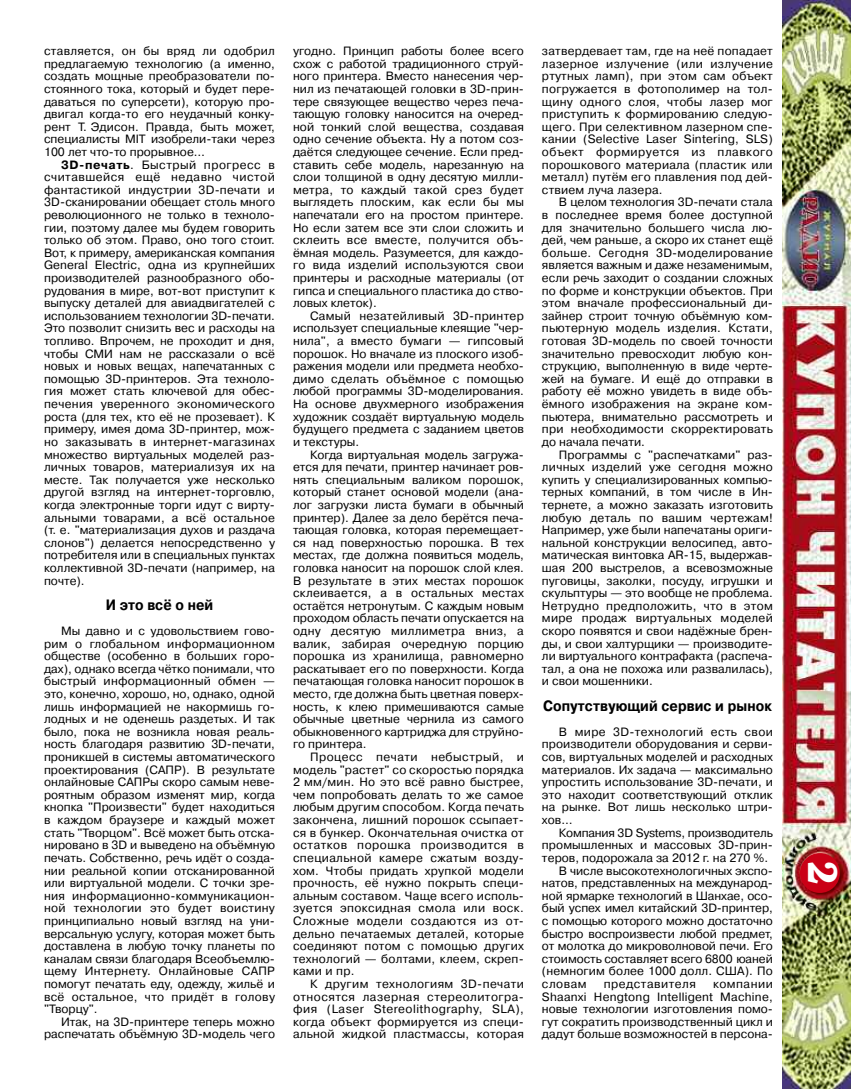
<style>
.page{position:relative;width:851px;height:1089px;background:#fff}
.page>*{position:absolute;margin:0;border:0;box-sizing:border-box;transform-origin:0 0}
.t1{font:600 42px "Bookman C";color:#fff;scale:.85 1}
.t2{font:700 15px "Pragmatica C";letter-spacing:.005em;color:#000;scale:.9 1}
.t3{font:12px/12.6px "Pragmatica C";color:#000;text-align:justify}
.t4{font:12px "Pragmatica C";letter-spacing:-.02em;color:#000}
.t5{font:12px "Pragmatica C";letter-spacing:.04em;color:#000}
.s1{font-weight:700}
</style>
<div class="page">
<img style="left:782px;top:0;width:68px;height:1089px">
<div style="left:799px;top:853px;width:40px;height:40px;background:#ca0016;border-radius:50%"></div>
<p class="t3" style="left:44px;top:45px;width:232px">ставляется, он бы вряд ли одобрил предлагаемую технологию (а именно, создать мощные преобразователи по&shy;стоянного тока, который и будет пере&shy;даваться по суперсети), которую про&shy;двигал когда-то его неудачный конку&shy;рент Т. Эдисон. Правда, быть может, специалисты MIT изобрели-таки через 100 лет что-то прорывное…</p>
<p class="t3" style="left:44px;top:158px;width:232px;text-indent:17px"><span class="s1">3D-печать</span>. Быстрый прогресс в считавшейся ещё недавно чистой фантастикой индустрии 3D-печати и 3D-сканировании обещает столь много революционного не только в техноло&shy;гии, поэтому далее мы будем говорить только об этом. Право, оно того стоит.<br>Вот, к примеру, американская компания General Electric, одна из крупнейших производителей разнообразного обо&shy;рудования в мире, вот-вот приступит к выпуску деталей для авиадвигателей с использованием технологии 3D-печати.<br>Это позволит снизить вес и расходы на топливо. Впрочем, не проходит и дня, чтобы СМИ нам не рассказали о всё новых и новых вещах, напечатанных с помощью 3D-принтеров. Эта техноло&shy;гия может стать ключевой для обес&shy;печения уверенного экономического роста (для тех, кто её не прозевает). К примеру, имея дома 3D-принтер, мож&shy;но заказывать в интернет-магазинах множество виртуальных моделей раз&shy;личных товаров, материализуя их на месте. Так получается уже несколько другой взгляд на интернет-торговлю, когда электронные торги идут с вирту&shy;альными товарами, а всё остальное (т. е. "материализация духов и раздача слонов") делается непосредственно у потребителя или в специальных пунктах коллективной 3D-печати (например, на почте).</p>
<p class="t2" style="left:106px;top:596px;width:121px">И это всё о ней</p>
<p class="t3" style="left:44px;top:624px;width:232px;text-indent:17px">Мы давно и с удовольствием гово&shy;рим о глобальном информационном обществе (особенно в больших горо&shy;дах), однако всегда чётко понимали, что быстрый информационный обмен — это, конечно, хорошо, но, однако, одной лишь информацией не накормишь го&shy;лодных и не оденешь раздетых. И так было, пока не возникла новая реаль&shy;ность благодаря развитию 3D-печати, проникшей в системы автоматического проектирования (САПР). В результате онлайновые САПРы скоро самым неве&shy;роятным образом изменят мир, когда кнопка "Произвести" будет находиться в каждом браузере и каждый может стать "Творцом". Всё может быть отска&shy;нировано в 3D и выведено на объёмную печать. Собственно, речь идёт о созда&shy;нии реальной копии отсканированной или виртуальной модели. С точки зре&shy;ния информационно-коммуникацион&shy;ной технологии это будет воистину принципиально новый взгляд на уни&shy;версальную услугу, которая может быть доставлена в любую точку планеты по каналам связи благодаря Всеобъемлю&shy;щему Интернету. Онлайновые САПР помогут печатать еду, одежду, жильё и всё остальное, что придёт в голову "Творцу".</p>
<p class="t3" style="left:44px;top:1015px;width:232px;text-align:right">Итак, на 3D-принтере теперь можно распечатать объёмную 3D-модель чего</p>
<p class="t3" style="left:293px;top:45px;width:232px">угодно. Принцип работы более всего схож с работой традиционного струй&shy;ного принтера. Вместо нанесения чер&shy;нил из печатающей головки в 3D-прин&shy;тере связующее вещество через печа&shy;тающую головку наносится на очеред&shy;ной тонкий слой вещества, создавая одно сечение объекта. Ну а потом соз&shy;даётся следующее сечение. Если пред&shy;ставить себе модель, нарезанную на слои толщиной в одну десятую милли&shy;метра, то каждый такой срез будет выглядеть плоским, как если бы мы напечатали его на простом принтере.<br>Но если затем все эти слои сложить и склеить все вместе, получится объ&shy;ёмная модель. Разумеется, для каждо&shy;го вида изделий используются свои принтеры и расходные материалы (от гипса и специального пластика до ство&shy;ловых клеток).</p>
<p class="t3" style="left:293px;top:309px;width:232px;text-indent:17px">Самый незатейливый 3D-принтер использует специальные клеящие "чер&shy;нила", а вместо бумаги — гипсовый порошок. Но вначале из плоского изоб&shy;ражения модели или предмета необхо&shy;димо сделать объёмное с помощью любой программы 3D-моделирования.<br>На основе двухмерного изображения художник создаёт виртуальную модель будущего предмета с заданием цветов и текстуры.</p>
<p class="t3" style="left:293px;top:448px;width:232px;text-indent:17px">Когда виртуальная модель загружа&shy;ется для печати, принтер начинает ров&shy;нять специальным валиком порошок, который станет основой модели (ана&shy;лог загрузки листа бумаги в обычный принтер). Далее за дело берётся печа&shy;тающая головка, которая перемещает&shy;ся над поверхностью порошка. В тех местах, где должна появиться модель, головка наносит на порошок слой клея.<br>В результате в этих местах порошок склеивается, а в остальных местах остаётся нетронутым. С каждым новым проходом область печати опускается на одну десятую миллиметра вниз, а валик, забирая очередную порцию порошка из хранилища, равномерно раскатывает его по поверхности. Когда печатающая головка наносит порошок в место, где должна быть цветная поверх&shy;ность, к клею примешиваются самые обычные цветные чернила из самого обыкновенного картриджа для струйно&shy;го принтера.</p>
<p class="t3" style="left:293px;top:750px;width:232px;text-indent:17px">Процесс печати небыстрый, и модель "растет" со скоростью порядка 2 мм/мин. Но это всё равно быстрее, чем попробовать делать то же самое любым другим способом. Когда печать закончена, лишний порошок ссыпает&shy;ся в бункер. Окончательная очистка от остатков порошка производится в специальной камере сжатым возду&shy;хом. Чтобы придать хрупкой модели прочность, её нужно покрыть специ&shy;альным составом. Чаще всего исполь&shy;зуется эпоксидная смола или воск.<br>Сложные модели создаются из от&shy;дельно печатаемых деталей, которые соединяют потом с помощью других технологий — болтами, клеем, скреп&shy;ками и пр.</p>
<p class="t3" style="left:293px;top:977px;width:232px;text-indent:17px">К другим технологиям 3D-печати относятся лазерная стереолитогра&shy;фия (Laser Stereolithography, SLA), когда объект формируется из специ&shy;альной жидкой пластмассы, которая</p>
<p class="t3" style="left:542px;top:45px;width:232px">затвердевает там, где на неё попадает лазерное излучение (или излучение ртутных ламп), при этом сам объект погружается в фотополимер на тол&shy;щину одного слоя, чтобы лазер мог приступить к формированию следую&shy;щего. При селективном лазерном спе&shy;кании (Selective Laser Sintering, SLS) объект формируется из плавкого порошкового материала (пластик или металл) путём его плавления под дей&shy;ствием луча лазера.</p>
<p class="t3" style="left:542px;top:196px;width:232px;text-indent:17px">В целом технология 3D-печати стала в последнее время более доступной для значительно большего числа лю&shy;дей, чем раньше, а скоро их станет ещё больше. Сегодня 3D-моделирование является важным и даже незаменимым, если речь заходит о создании сложных по форме и конструкции объектов. При этом вначале профессиональный ди&shy;зайнер строит точную объёмную ком&shy;пьютерную модель изделия. Кстати, готовая 3D-модель по своей точности значительно превосходит любую кон&shy;струкцию, выполненную в виде черте&shy;жей на бумаге. И ещё до отправки в работу её можно увидеть в виде объ&shy;ёмного изображения на экране ком&shy;пьютера, внимательно рассмотреть и при необходимости скорректировать до начала печати.</p>
<p class="t3" style="left:542px;top:448px;width:232px;text-indent:17px">Программы с "распечатками" раз&shy;личных изделий уже сегодня можно купить у специализированных компью&shy;терных компаний, в том числе в Ин&shy;тернете, а можно заказать изготовить любую деталь по вашим чертежам!<br>Например, уже были напечатаны ориги&shy;нальной конструкции велосипед, авто&shy;матическая винтовка AR-15, выдержав&shy;шая 200 выстрелов, а всевозможные пуговицы, заколки, посуду, игрушки и скульптуры — это вообще не проблема.<br>Нетрудно предположить, что в этом мире продаж виртуальных моделей скоро появятся и свои надёжные брен&shy;ды, и свои халтурщики — производите&shy;ли виртуального контрафакта (распеча&shy;тал, а она не похожа или развалилась), и свои мошенники.</p>
<p class="t2" style="left:543px;top:696px;width:255px">Сопутствующий сервис и рынок</p>
<p class="t3" style="left:542px;top:725px;width:232px;text-indent:17px">В мире 3D-технологий есть свои производители оборудования и серви&shy;сов, виртуальных моделей и расходных материалов. Их задача — максимально упростить использование 3D-печати, и это находит соответствующий отклик на рынке. Вот лишь несколько штри&shy;хов…</p>
<p class="t4" style="left:559px;top:825px;width:215px">Компания 3D Systems, производитель</p>
<p class="t3" style="left:542px;top:838px;width:232px">промышленных и массовых 3D-прин-</p>
<p class="t3" style="left:542px;top:851px;width:228px">теров, подорожала за 2012 г. на 270 %.</p>
<p class="t3" style="left:559px;top:864px;width:215px">В числе высокотехнологичных экспо-</p>
<p class="t3" style="left:542px;top:876px;width:232px">натов, представленных на международ-</p>
<p class="t3" style="left:542px;top:889px;width:232px">ной ярмарке технологий в Шанхае, осо-</p>
<p class="t3" style="left:542px;top:901px;width:232px">бый успех имел китайский 3D-принтер,</p>
<p class="t3" style="left:542px;top:914px;width:232px">с помощью которого можно достаточно</p>
<p class="t3" style="left:542px;top:927px;width:232px">быстро воспроизвести любой предмет,</p>
<p class="t3" style="left:542px;top:939px;width:232px">от молотка до микроволновой печи. Его</p>
<p class="t3" style="left:542px;top:952px;width:232px">стоимость составляет всего 6800 юаней</p>
<p class="t3" style="left:542px;top:964px;width:232px">(немногим более 1000 долл. США). По</p>
<p class="t3" style="left:542px;top:977px;width:46px">словам</p>
<p class="t5" style="left:603px;top:976px;width:94px">представителя</p>
<p class="t3" style="left:542px;top:977px;width:232px;text-indent:171px">компании Shaanxi Hengtong Intelligent Machine, новые технологии изготовления помо&shy;гут сократить производственный цикл и дадут больше возможностей в персона-</p>
<h1 class="t1" style="left:847px;top:860px;width:29px;rotate:90deg">2</h1>
</div>
